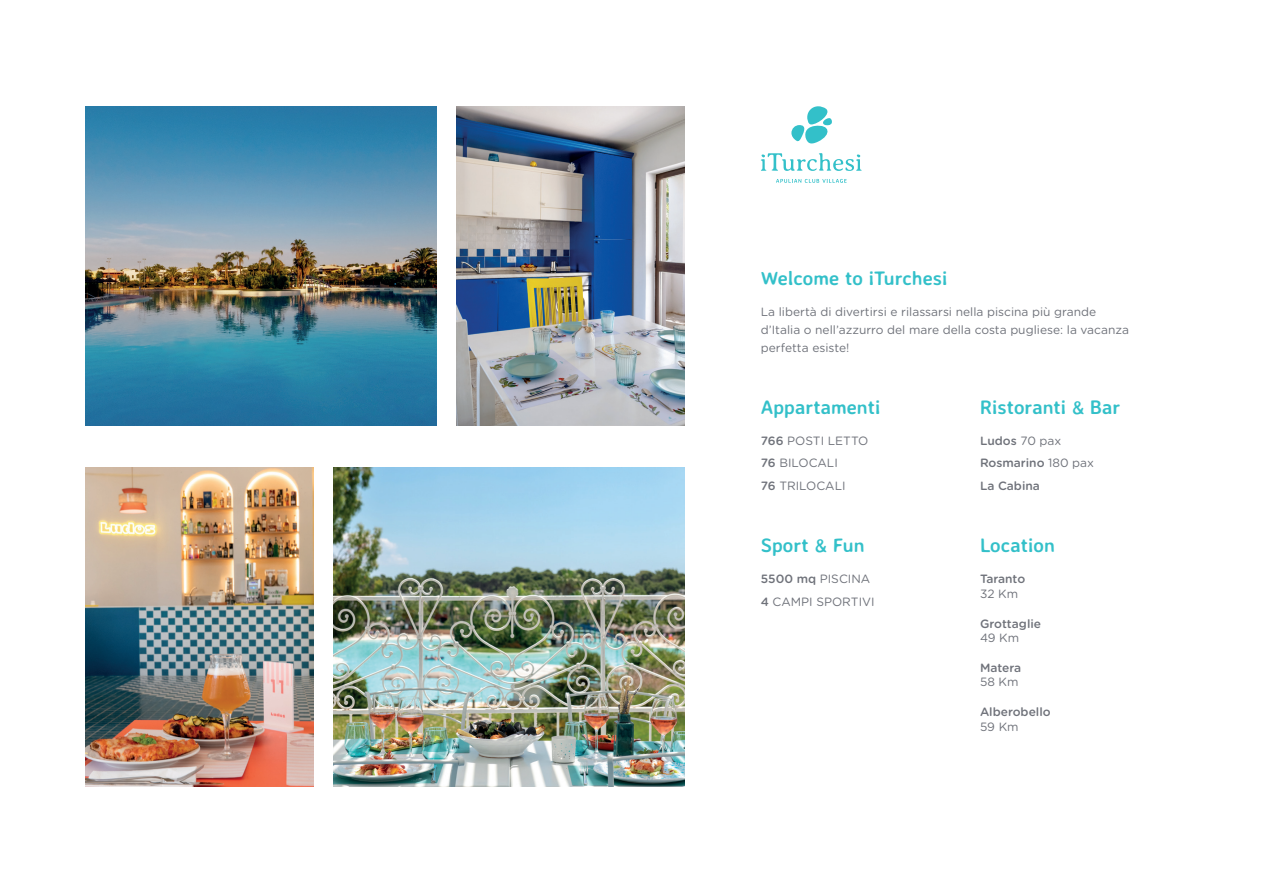
<style>
.page{position:relative;width:1263px;height:893px;background:#fff}
.page>*{position:absolute;margin:0;border:0;box-sizing:border-box;transform-origin:0 0}
.t1{font:700 19.5px "Averia Sans Libre";color:#33c0c9}
.t2{font:12px/22.5px "Gotham Rounded";color:#6f727a}
.t3{font:500 12px/22.5px "Gotham Rounded";color:#6f727a}
.s1{font-weight:500}
.s2{font-weight:400}
</style>
<div class="page">
<img style="left:333px;top:468px;width:352px;height:319px">
<img style="left:85px;top:106px;width:351px;height:319px">
<img style="left:456px;top:106px;width:229px;height:319px">
<img style="left:85px;top:468px;width:228px;height:319px">
<svg style="left:761px;top:153px;width:100px;height:18px"></svg>
<svg style="left:776px;top:179px;width:71px;height:4px"></svg>
<svg style="left:791px;top:106px;width:41px;height:38px"></svg>
<h1 class="t1" style="left:761px;top:266px;width:188px">Welcome to iTurchesi</h1>
<p class="t2" style="left:761px;top:302px;width:370px;line-height:18px">La libertà di divertirsi e rilassarsi nella piscina più grande d’Italia o nell’azzurro del mare della costa pugliese: la vacanza perfetta esiste!</p>
<h1 class="t1" style="left:761px;top:395px;width:121px">Appartamenti</h1>
<p class="t2" style="left:761px;top:429px;width:109px"><span class="s1">766</span> POSTI LETTO<br><span class="s1">76</span> BILOCALI<br><span class="s1">76</span> TRILOCALI</p>
<h1 class="t1" style="left:761px;top:533px;width:105px">Sport &amp; Fun</h1>
<p class="t2" style="left:761px;top:567px;width:115px"><span class="s1">5500 mq</span> PISCINA<br><span class="s1">4</span> CAMPI SPORTIVI</p>
<h1 class="t1" style="left:980px;top:395px;width:142px">Ristoranti &amp; Bar</h1>
<p class="t3" style="left:980px;top:429px;width:116px">Ludos <span class="s2">70 pax<br></span>Rosmarino <span class="s2">180 pax<br></span>La Cabina</p>
<h1 class="t1" style="left:980px;top:533px;width:76px">Location</h1>
<p class="t3" style="left:980px;top:567px;width:47px">Taranto</p>
<p class="t2" style="left:980px;top:581px;width:40px">32 Km</p>
<p class="t3" style="left:980px;top:611px;width:63px">Grottaglie</p>
<p class="t2" style="left:980px;top:626px;width:41px">49 Km</p>
<p class="t3" style="left:980px;top:656px;width:43px">Matera</p>
<p class="t2" style="left:980px;top:670px;width:40px">58 Km</p>
<p class="t3" style="left:980px;top:700px;width:72px">Alberobello</p>
<p class="t2" style="left:980px;top:715px;width:40px">59 Km</p>
</div>
